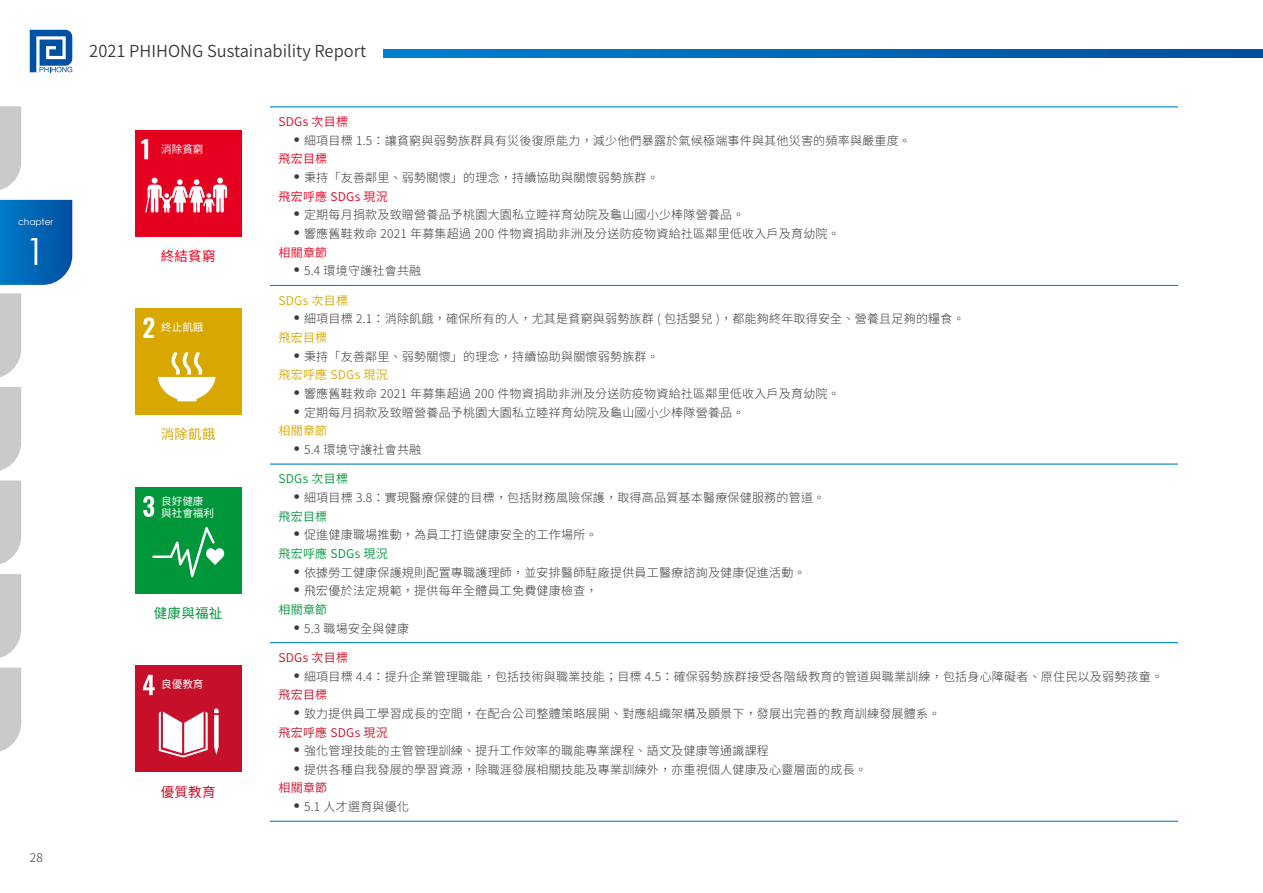
<style>
.page{position:relative;width:1263px;height:893px;background:#fff}
.page>*{position:absolute;margin:0;border:0;box-sizing:border-box;transform-origin:0 0}
.t1{font:37.5px "Century Gothic";color:#fff}
.t2{font:600 16.5px "Noto Sans CJ Ktc";color:#3e3a39}
.t3{font:13.5px "Noto Sans CJ Ktc";letter-spacing:.02em;color:#00973b}
.t4{font:13.5px "Noto Sans CJ Ktc";color:#e60020}
.t5{font:13.5px "Noto Sans CJ Ktc";color:#d8a700}
.t6{font:13.5px "Noto Sans CJ Ktc";color:#c60f28}
.t7{font:300 12px/18.6px "Noto Sans CJ Ktc";letter-spacing:.02em;color:#3e3a39}
.t8{font:600 12px "Noto Sans CJ Ktc";letter-spacing:.02em;color:#e60020}
.t9{font:600 12px "Noto Sans CJ Ktc";letter-spacing:.02em;color:#d8a700}
.t10{font:600 12px "Noto Sans CJ Ktc";letter-spacing:.02em;color:#00973b}
.t11{font:600 12px "Noto Sans CJ Ktc";letter-spacing:.02em;color:#c60f28}
.t12{font:10.65px/12px "Noto Sans CJ Ktc";color:#fff}
.t13{font:9px "Century Gothic";color:#fff}
</style>
<div class="page">
<hr style="left:270px;top:106px;width:908px;height:1px;background:#0184c8">
<hr style="left:270px;top:285px;width:908px;height:1px;background:#0184c8">
<hr style="left:270px;top:463px;width:908px;height:2px;background:#0184c8">
<hr style="left:270px;top:642px;width:908px;height:1px;background:#0184c8">
<hr style="left:270px;top:821px;width:908px;height:1px;background:#0184c8">
<div style="left:135px;top:130px;width:106px;height:106px;background:#e60020"></div>
<svg style="left:141px;top:139px;width:7px;height:20px"></svg>
<svg style="left:145px;top:178px;width:82px;height:35px"></svg>
<div style="left:135px;top:308px;width:106px;height:107px;background:#d8a700"></div>
<svg style="left:143px;top:317px;width:11px;height:21px"></svg>
<svg style="left:158px;top:352px;width:57px;height:49px"></svg>
<div style="left:135px;top:487px;width:106px;height:106px;background:#00973b"></div>
<svg style="left:143px;top:496px;width:11px;height:21px"></svg>
<svg style="left:152px;top:527px;width:72px;height:50px"></svg>
<div style="left:135px;top:666px;width:106px;height:106px;background:#c60f28"></div>
<svg style="left:143px;top:675px;width:12px;height:20px"></svg>
<svg style="left:159px;top:711px;width:49px;height:46px"></svg>
<svg style="left:214px;top:708px;width:5px;height:47px"></svg>
<svg style="left:0;top:200px;width:72px;height:85px;background:#076ab6"></svg>
<svg style="left:30px;top:30px;width:42px;height:42px"></svg>
<svg style="left:383px;top:49px;width:880px;height:9px;background:#0068b7"></svg>
<svg style="left:0;top:106px;width:21px;height:84px;background:#cdcece"></svg>
<svg style="left:0;top:293px;width:21px;height:84px;background:#cdcece"></svg>
<svg style="left:0;top:387px;width:21px;height:84px;background:#cdcece"></svg>
<svg style="left:0;top:480px;width:21px;height:85px;background:#cecfcf"></svg>
<svg style="left:0;top:574px;width:21px;height:84px;background:#cdcece"></svg>
<svg style="left:0;top:668px;width:21px;height:84px;background:#cecfcf"></svg>
<p class="t13" style="left:18px;top:216px;width:37px">chapter</p>
<h1 class="t1" style="left:25px;top:225px;width:22px">1</h1>
<p class="t7" style="left:30px;top:848px;width:15px">28</p>
<h2 class="t2" style="left:89px;top:42px;width:278px">2021 PHIHONG Sustainability Report</h2>
<p class="t12" style="left:161px;top:143px;width:44px">消除貧窮</p>
<p class="t4" style="left:161px;top:248px;width:56px">終結貧窮</p>
<p class="t12" style="left:161px;top:321px;width:44px">終止飢餓</p>
<p class="t5" style="left:161px;top:427px;width:56px">消除飢餓</p>
<p class="t12" style="left:161px;top:495px;width:55px">良好健康與社會福利</p>
<p class="t3" style="left:154px;top:605px;width:70px">健康與福祉</p>
<p class="t12" style="left:161px;top:679px;width:44px">良優教育</p>
<p class="t6" style="left:161px;top:784px;width:56px">優質教育</p>
<p class="t8" style="left:279px;top:115px;width:71px">SDGs 次目標</p>
<p class="t7" style="left:304px;top:131px;width:608px">細項目標 1.5：讓貧窮與弱勢族群具有災後復原能力，減少他們暴露於氣候極端事件與其他災害的頻率與嚴重度。</p>
<p class="t8" style="left:279px;top:152px;width:50px">飛宏目標</p>
<p class="t7" style="left:304px;top:169px;width:356px">秉持「友善鄰里、弱勢關懷」的理念，持續協助與關懷弱勢族群。</p>
<p class="t8" style="left:279px;top:190px;width:111px">飛宏呼應 SDGs 現況</p>
<p class="t7" style="left:304px;top:206px;width:537px">定期每月捐款及致贈營養品予桃園大園私立睦祥育幼院及龜山國小少棒隊營養品。<br>響應舊鞋救命 2021 年募集超過 200 件物資捐助非洲及分送防疫物資給社區鄰里低收入戶及育幼院。</p>
<p class="t8" style="left:279px;top:245px;width:50px">相關章節</p>
<p class="t7" style="left:304px;top:262px;width:119px">5.4 環境守護社會共融</p>
<p class="t9" style="left:279px;top:294px;width:71px">SDGs 次目標</p>
<p class="t7" style="left:304px;top:310px;width:662px">細項目標 2.1：消除飢餓，確保所有的人，尤其是貧窮與弱勢族群 ( 包括嬰兒 )，都能夠終年取得安全、營養且足夠的糧食。</p>
<p class="t9" style="left:279px;top:331px;width:50px">飛宏目標</p>
<p class="t7" style="left:304px;top:347px;width:356px">秉持「友善鄰里、弱勢關懷」的理念，持續協助與關懷弱勢族群。</p>
<p class="t9" style="left:279px;top:368px;width:111px">飛宏呼應 SDGs 現況</p>
<p class="t7" style="left:304px;top:384px;width:537px">響應舊鞋救命 2021 年募集超過 200 件物資捐助非洲及分送防疫物資給社區鄰里低收入戶及育幼院。定期每月捐款及致贈營養品予桃園大園私立睦祥育幼院及龜山國小少棒隊營養品。</p>
<p class="t9" style="left:279px;top:424px;width:50px">相關章節</p>
<p class="t7" style="left:304px;top:440px;width:119px">5.4 環境守護社會共融</p>
<p class="t10" style="left:279px;top:472px;width:71px">SDGs 次目標</p>
<p class="t7" style="left:304px;top:488px;width:523px">細項目標 3.8：實現醫療保健的目標，包括財務風險保護，取得高品質基本醫療保健服務的管道。</p>
<p class="t10" style="left:279px;top:509px;width:50px">飛宏目標</p>
<p class="t7" style="left:304px;top:526px;width:295px">促進健康職場推動，為員工打造健康安全的工作場所。</p>
<p class="t10" style="left:279px;top:547px;width:111px">飛宏呼應 SDGs 現況</p>
<p class="t7" style="left:304px;top:563px;width:503px">依據勞工健康保護規則配置專職護理師，並安排醫師駐廠提供員工醫療諮詢及健康促進活動。飛宏優於法定規範，提供每年全體員工免費健康檢查，</p>
<p class="t10" style="left:279px;top:603px;width:50px">相關章節</p>
<p class="t7" style="left:304px;top:619px;width:107px">5.3 職場安全與健康</p>
<p class="t11" style="left:279px;top:651px;width:71px">SDGs 次目標</p>
<p class="t7" style="left:304px;top:667px;width:860px">細項目標 4.4：提升企業管理職能，包括技術與職業技能；目標 4.5：確保弱勢族群接受各階級教育的管道與職業訓練，包括身心障礙者、原住民以及弱勢孩童。</p>
<p class="t11" style="left:279px;top:688px;width:50px">飛宏目標</p>
<p class="t7" style="left:304px;top:704px;width:638px">致力提供員工學習成長的空間，在配合公司整體策略展開、對應組織架構及願景下，發展出完善的教育訓練發展體系。</p>
<p class="t11" style="left:279px;top:725px;width:111px">飛宏呼應 SDGs 現況</p>
<p class="t7" style="left:304px;top:742px;width:564px">強化管理技能的主管管理訓練、提升工作效率的職能專業課程、語文及健康等通識課程<br>提供各種自我發展的學習資源，除職涯發展相關技能及專業訓練外，亦重視個人健康及心靈層面的成長。</p>
<p class="t11" style="left:279px;top:781px;width:50px">相關章節</p>
<p class="t7" style="left:304px;top:798px;width:107px">5.1 人才選育與優化</p>
</div>
